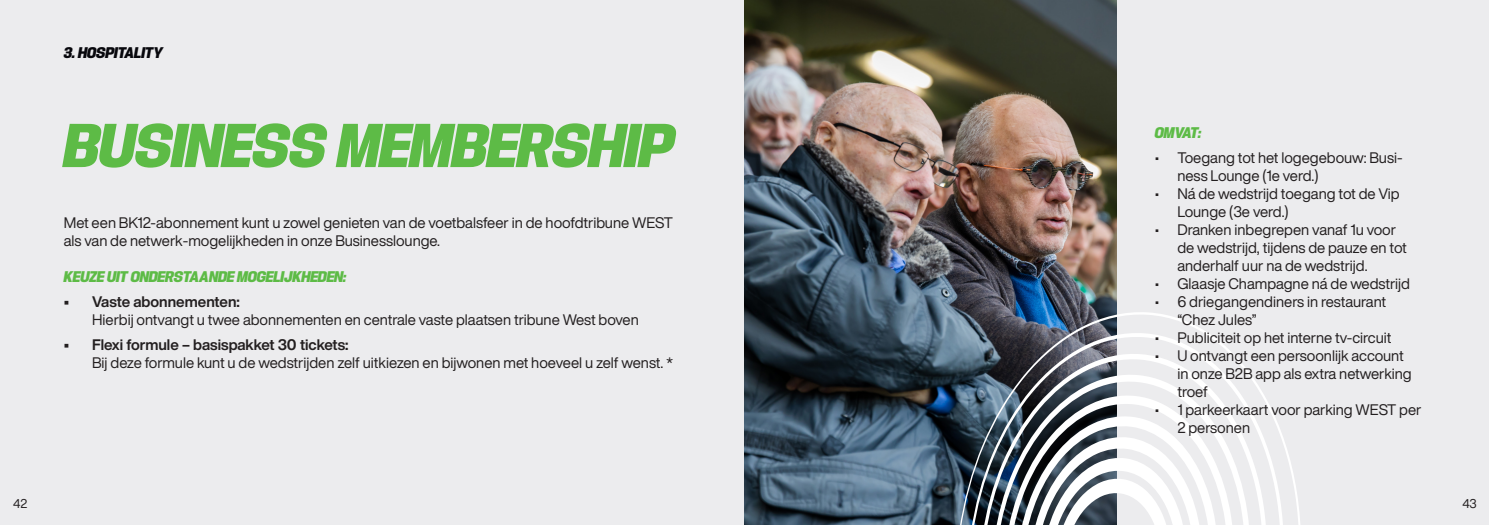
<style>
.page{position:relative;width:1489px;height:525px;background:#fff}
.page>*{position:absolute;margin:0;border:0;box-sizing:border-box;transform-origin:0 0}
.t1{font:italic 900 60px "Hype 1400";color:#5dbb46}
.t2{font:15px/18px "Helvetica Now Display";color:#231f20}
.t3{font:700 15px "Helvetica Now Display";color:#231f20}
.t4{font:italic 900 15px "Hype 1400";color:#5dbb46}
.t5{font:italic 900 15px "Hype 1400";color:#08080d}
.t6{font:12.5px "Helvetica Now Display";color:#231f20}
</style>
<div class="page">
<div style="left:0;top:0;width:1488px;height:524px;background:#ececee"></div>
<img style="left:744px;top:0;width:372px;height:524px">
<svg style="left:954px;top:311px;width:348px;height:213px;background:#a3acb5"></svg>
<svg style="left:966px;top:331px;width:318px;height:193px;background:#a6aab1"></svg>
<svg style="left:978px;top:352px;width:289px;height:172px"></svg>
<svg style="left:990px;top:373px;width:261px;height:151px"></svg>
<svg style="left:1002px;top:394px;width:232px;height:130px"></svg>
<p class="t5" style="left:64px;top:43px;width:100px">3. HOSPITALITY</p>
<h1 class="t1" style="left:64px;top:108px;width:611px">BUSINESS MEMBERSHIP</h1>
<p class="t2" style="left:64px;top:213px;width:610px">Met een BK12-abonnement kunt u zowel genieten van de voetbalsfeer in de hoofdtribune WEST als van de netwerk-mogelijkheden in onze Businesslounge.</p>
<p class="t4" style="left:64px;top:267px;width:284px">KEUZE UIT ONDERSTAANDE MOGELIJKHEDEN:</p>
<p class="t3" style="left:64px;top:291px;width:178px">• Vaste abonnementen:</p>
<p class="t2" style="left:92px;top:310px;width:548px">Hierbij ontvangt u twee abonnementen en centrale vaste plaatsen tribune West boven</p>
<p class="t3" style="left:64px;top:334px;width:286px">• Flexi formule – basispakket 30 tickets:</p>
<p class="t2" style="left:92px;top:353px;width:583px">Bij deze formule kunt u de wedstrijden zelf uitkiezen en bijwonen met hoeveel u zelf wenst. *</p>
<p class="t4" style="left:1154px;top:123px;width:48px">OMVAT:</p>
<p class="t2" style="left:1177px;top:148px;width:227px;text-indent:-22px">• Toegang tot het logegebouw: Busi&shy;ness Lounge (1e verd.)</p>
<p class="t2" style="left:1177px;top:184px;width:224px;text-indent:-22px">• Ná de wedstrijd toegang tot de Vip<br>Lounge (3e verd.)</p>
<p class="t2" style="left:1177px;top:220px;width:231px;text-indent:-22px">• Dranken inbegrepen vanaf 1u voor de wedstrijd, tijdens de pauze en tot anderhalf uur na de wedstrijd.</p>
<p class="t2" style="left:1154px;top:274px;width:257px">• Glaasje Champagne ná de wedstrijd</p>
<p class="t2" style="left:1177px;top:292px;width:210px;text-indent:-22px">• 6 driegangendiners in restaurant “Chez Jules”</p>
<p class="t2" style="left:1154px;top:328px;width:238px">• Publiciteit op het interne tv-circuit</p>
<p class="t2" style="left:1177px;top:346px;width:236px;text-indent:-22px">• U ontvangt een persoonlijk account in onze B2B app als extra netwerking troef</p>
<p class="t2" style="left:1177px;top:400px;width:246px;text-indent:-22px">• 1 parkeerkaart voor parking WEST per<br>2 personen</p>
<p class="t6" style="left:13px;top:494px;width:16px">42</p>
<p class="t6" style="left:1462px;top:494px;width:16px">43</p>
</div>
